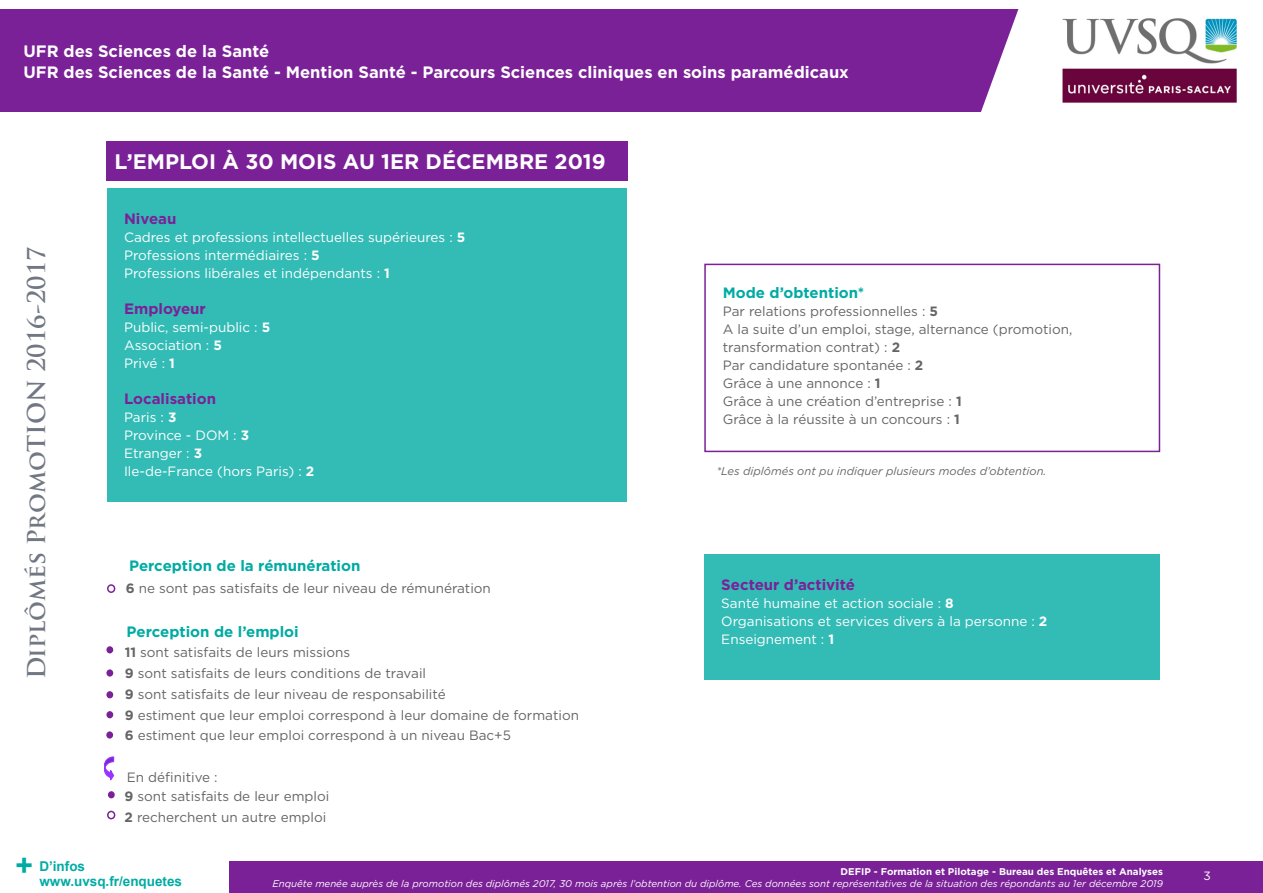
<style>
.page{position:relative;width:1263px;height:893px;background:#fff}
.page>*{position:absolute;margin:0;border:0;box-sizing:border-box;transform-origin:0 0}
.t1{font:700 30px "Arial";color:#00aba4}
.t2{font:700 24px "Trajan Pro";color:#717783}
.t3{font:700 21px "Gotham";color:#fff}
.t4{font:700 16.5px "Gotham";color:#fff}
.t5{font:700 15px "Gotham";color:#00aba4}
.t6{font:700 15px "Gotham";color:#7b2198}
.t7{font:13.5px/18px "Gotham";color:#646567}
.t8{font:13.5px "Gotham";color:#fff}
.t9{font:700 13.5px/15px "Arial";color:#00aba4}
.t10{font:12px "Gotham";color:#fff}
.Légendes_graphiques{font:italic 11.25px "Gotham";color:#646567}
.t11{font:italic 9.75px "Gotham";color:#fff}
.t12{font:700 9.75px "Gotham";color:#fff}
.s1{font-weight:700}
</style>
<div class="page">
<div style="left:0;top:861px;width:1263px;height:32px;background:#7b2198"></div>
<div style="left:0;top:836px;width:229px;height:57px;background:#fff"></div>
<div style="left:0;top:10px;width:1023px;height:102px;background:#7b2198"></div>
<svg style="left:963px;top:9px;width:60px;height:103px"></svg>
<img style="left:1062px;top:18px;width:175px;height:85px">
<div style="left:106px;top:141px;width:522px;height:40px;background:#7b2198"></div>
<div style="left:704px;top:555px;width:456px;height:125px;background:#33bcb6"></div>
<div style="left:704px;top:264px;width:456px;height:188px;border:2px solid #7b2198"></div>
<div style="left:107px;top:189px;width:519px;height:313px;background:#33bcb6"></div>
<svg style="left:104px;top:756px;width:11px;height:25px"></svg>
<div style="left:106px;top:646px;width:7px;height:7px;background:#7b2198;border-radius:50%"></div>
<div style="left:106px;top:669px;width:7px;height:8px;background:#7b2198;border-radius:50%"></div>
<div style="left:106px;top:691px;width:7px;height:7px;background:#7b2198;border-radius:50%"></div>
<div style="left:106px;top:711px;width:7px;height:7px;background:#7b2198;border-radius:50%"></div>
<div style="left:106px;top:731px;width:7px;height:8px;background:#7b2198;border-radius:50%"></div>
<div style="left:108px;top:791px;width:7px;height:7px;background:#7b2198;border-radius:50%"></div>
<div style="left:107px;top:811px;width:8px;height:8px;border:2px solid #7b2198;border-radius:50%"></div>
<div style="left:107px;top:584px;width:8px;height:9px;border:2px solid #7b2198;border-radius:50%"></div>
<p class="t4" style="left:23px;top:40px;width:247px">UFR des Sciences de la Santé</p>
<p class="t4" style="left:23px;top:61px;width:827px">UFR des Sciences de la Santé - Mention Santé - Parcours Sciences cliniques en soins paramédicaux</p>
<h2 class="t2" style="left:22px;top:679px;width:434px;rotate:-90deg">Diplômés PromoTION 2016-2017</h2>
<p class="t3" style="left:115px;top:148px;width:493px">L’EMPLOI À 30 MOIS AU 1ER DÉCEMBRE 2019</p>
<p class="t6" style="left:124px;top:209px;width:54px">Niveau</p>
<p class="t8" style="left:124px;top:229px;width:343px">Cadres et professions intellectuelles supérieures : <span class="s1">5</span></p>
<p class="t8" style="left:124px;top:247px;width:197px">Professions intermédiaires : <span class="s1">5</span></p>
<p class="t8" style="left:124px;top:265px;width:267px">Professions libérales et indépendants : <span class="s1">1</span></p>
<p class="t6" style="left:124px;top:299px;width:83px">Employeur</p>
<p class="t8" style="left:124px;top:319px;width:148px">Public, semi-public : <span class="s1">5</span></p>
<p class="t8" style="left:124px;top:337px;width:99px">Association : <span class="s1">5</span></p>
<p class="t8" style="left:124px;top:355px;width:52px">Privé : <span class="s1">1</span></p>
<p class="t6" style="left:124px;top:389px;width:93px">Localisation</p>
<p class="t8" style="left:124px;top:409px;width:54px">Paris : <span class="s1">3</span></p>
<p class="t8" style="left:124px;top:427px;width:127px">Province - DOM : <span class="s1">3</span></p>
<p class="t8" style="left:124px;top:445px;width:80px">Etranger : <span class="s1">3</span></p>
<p class="t8" style="left:124px;top:463px;width:192px">Ile-de-France (hors Paris) : <span class="s1">2</span></p>
<p class="t5" style="left:129px;top:556px;width:233px">Perception de la rémunération</p>
<p class="t7" style="left:126px;top:579px;width:367px"><span class="s1">6</span> ne sont pas satisfaits de leur niveau de rémunération</p>
<p class="t5" style="left:127px;top:622px;width:174px">Perception de l’emploi</p>
<p class="t7" style="left:125px;top:643px;width:227px"><span class="s1">11</span> sont satisfaits de leurs missions</p>
<p class="t7" style="left:125px;top:664px;width:303px"><span class="s1">9</span> sont satisfaits de leurs conditions de travail</p>
<p class="t7" style="left:125px;top:685px;width:323px"><span class="s1">9</span> sont satisfaits de leur niveau de responsabilité</p>
<p class="t7" style="left:125px;top:706px;width:456px"><span class="s1">9</span> estiment que leur emploi correspond à leur domaine de formation</p>
<p class="t7" style="left:125px;top:725px;width:388px"><span class="s1">6</span> estiment que leur emploi correspond à un niveau Bac+5</p>
<p class="t7" style="left:127px;top:768px;width:92px">En définitive :</p>
<p class="t7" style="left:125px;top:786px;width:206px"><span class="s1">9</span> sont satisfaits de leur emploi</p>
<p class="t7" style="left:125px;top:807px;width:203px"><span class="s1">2</span> recherchent un autre emploi</p>
<p class="t5" style="left:723px;top:283px;width:143px">Mode d’obtention*</p>
<p class="t7" style="left:723px;top:302px;width:217px">Par relations professionnelles : <span class="s1">5</span></p>
<p class="t7" style="left:723px;top:320px;width:351px">A la suite d’un emploi, stage, alternance (promotion, transformation contrat) : <span class="s1">2</span></p>
<p class="t7" style="left:723px;top:356px;width:202px">Par candidature spontanée : <span class="s1">2</span></p>
<p class="t7" style="left:723px;top:374px;width:159px">Grâce à une annonce : <span class="s1">1</span></p>
<p class="t7" style="left:723px;top:392px;width:240px">Grâce à une création d’entreprise : <span class="s1">1</span></p>
<p class="t7" style="left:723px;top:410px;width:239px">Grâce à la réussite à un concours : <span class="s1">1</span></p>
<p class="Légendes_graphiques" style="left:716px;top:464px;width:332px">*Les diplômés ont pu indiquer plusieurs modes d’obtention.</p>
<p class="t6" style="left:721px;top:575px;width:135px">Secteur d’activité</p>
<p class="t8" style="left:721px;top:595px;width:234px">Santé humaine et action sociale : <span class="s1">8</span></p>
<p class="t8" style="left:721px;top:613px;width:328px">Organisations et services divers à la personne : <span class="s1">2</span></p>
<p class="t8" style="left:721px;top:631px;width:114px">Enseignement : <span class="s1">1</span></p>
<h1 class="t1" style="left:15px;top:845px;width:19px">+</h1>
<p class="t9" style="left:39px;top:859px;width:144px">D’infos www.uvsq.fr/enquetes</p>
<p class="t12" style="left:841px;top:865px;width:324px">DEFIP - Formation et Pilotage - Bureau des Enquêtes et Analyses</p>
<p class="t11" style="left:272px;top:877px;width:892px">Enquête menée auprès de la promotion des diplômés 2017, 30 mois après l’obtention du diplôme. Ces données sont représentatives de la situation des répondants au 1er décembre 2019</p>
<p class="t10" style="left:1203px;top:868px;width:9px">3</p>
</div>
